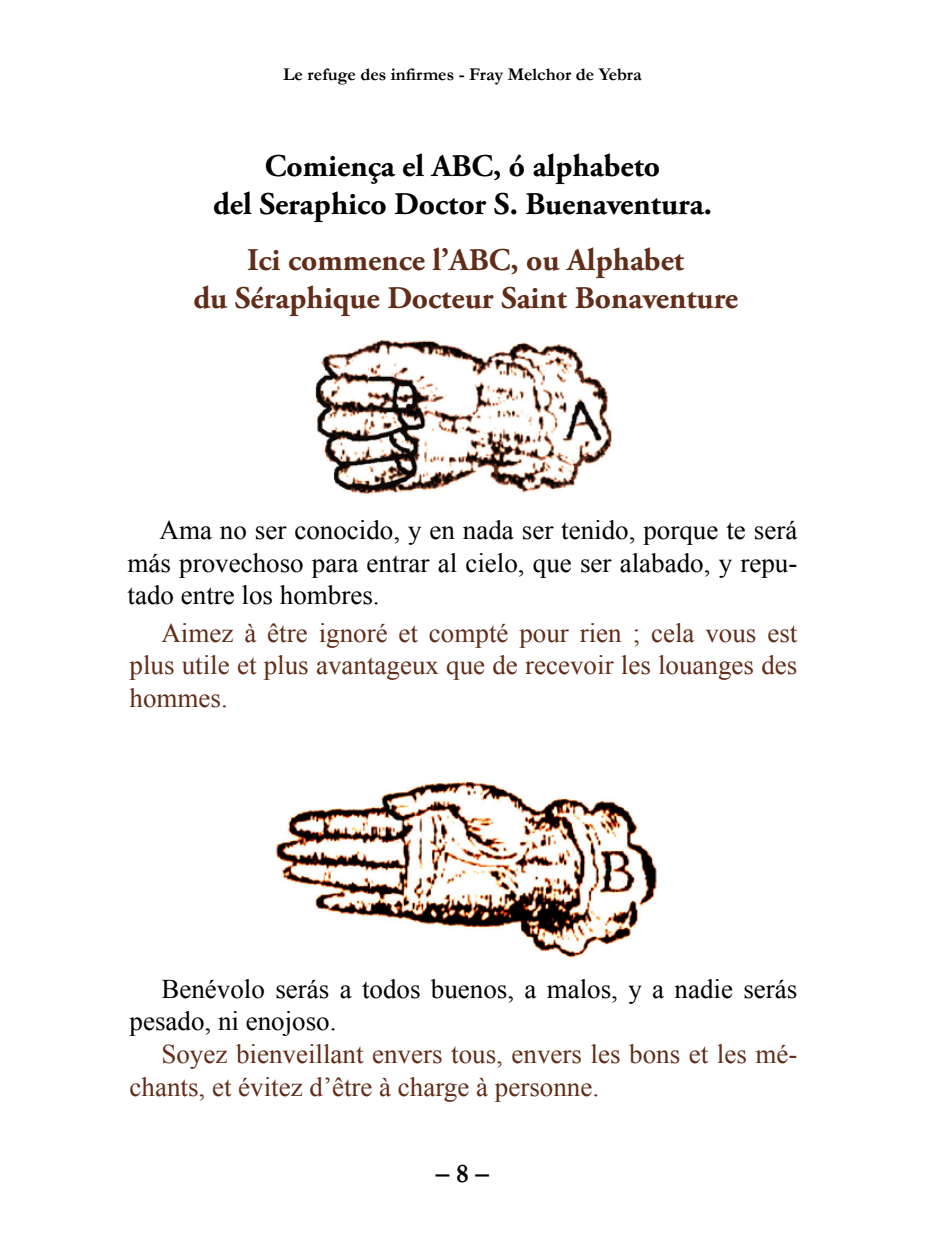
<style>
.page{position:relative;width:925px;height:1244px;background:#fff}
.page>*{position:absolute;margin:0;border:0;box-sizing:border-box;transform-origin:0 0}
.t1{font:700 31.5px/37.8px "Adobe Garamond Pro";color:#622d18;text-align:center}
.t2{font:700 31.5px/37.8px "Adobe Garamond Pro";color:#000;text-align:center}
.t3{font:27px/32.4px "Times New Roman";color:#622d18;text-align:justify}
.t4{font:27px/32.4px "Times New Roman";color:#000;text-align:justify}
.t5{font:700 27px "Garamond";color:#000}
.t6{font:700 18px "Garamond";color:#000}
</style>
<div class="page">
<img style="left:315px;top:339px;width:297px;height:156px">
<img style="left:276px;top:781px;width:382px;height:177px">
<p class="t6" style="left:283px;top:62px;width:360px">Le refuge des infirmes - Fray Melchor de Yebra</p>
<p class="t2" style="left:213px;top:148px;width:500px">Comiença el ABC, ó alphabeto<br>del Seraphico Doctor S. Buenaventura.</p>
<p class="t1" style="left:193px;top:242px;width:546px">Ici commence l’ABC, ou Alphabet<br>du Séraphique Docteur Saint Bonaventure</p>
<p class="t4" style="left:128px;top:514px;width:671px;text-indent:32px">Ama no ser conocido, y en nada ser tenido, porque te será más provechoso para entrar al cielo, que ser alabado, y repu&shy;tado entre los hombres.</p>
<p class="t3" style="left:130px;top:616px;width:669px;text-indent:32px">Aimez à être ignoré et compté pour rien ; cela vous est plus utile et plus avantageux que de recevoir les louanges des hommes.</p>
<p class="t4" style="left:130px;top:972px;width:669px;text-indent:32px">Benévolo serás a todos buenos, a malos, y a nadie serás pesado, ni enojoso.</p>
<p class="t3" style="left:130px;top:1037px;width:669px;text-indent:32px">Soyez bienveillant envers tous, envers les bons et les mé&shy;chants, et évitez d’être à charge à personne.</p>
<p class="t5" style="left:436px;top:1155px;width:55px">– 8 –</p>
</div>
